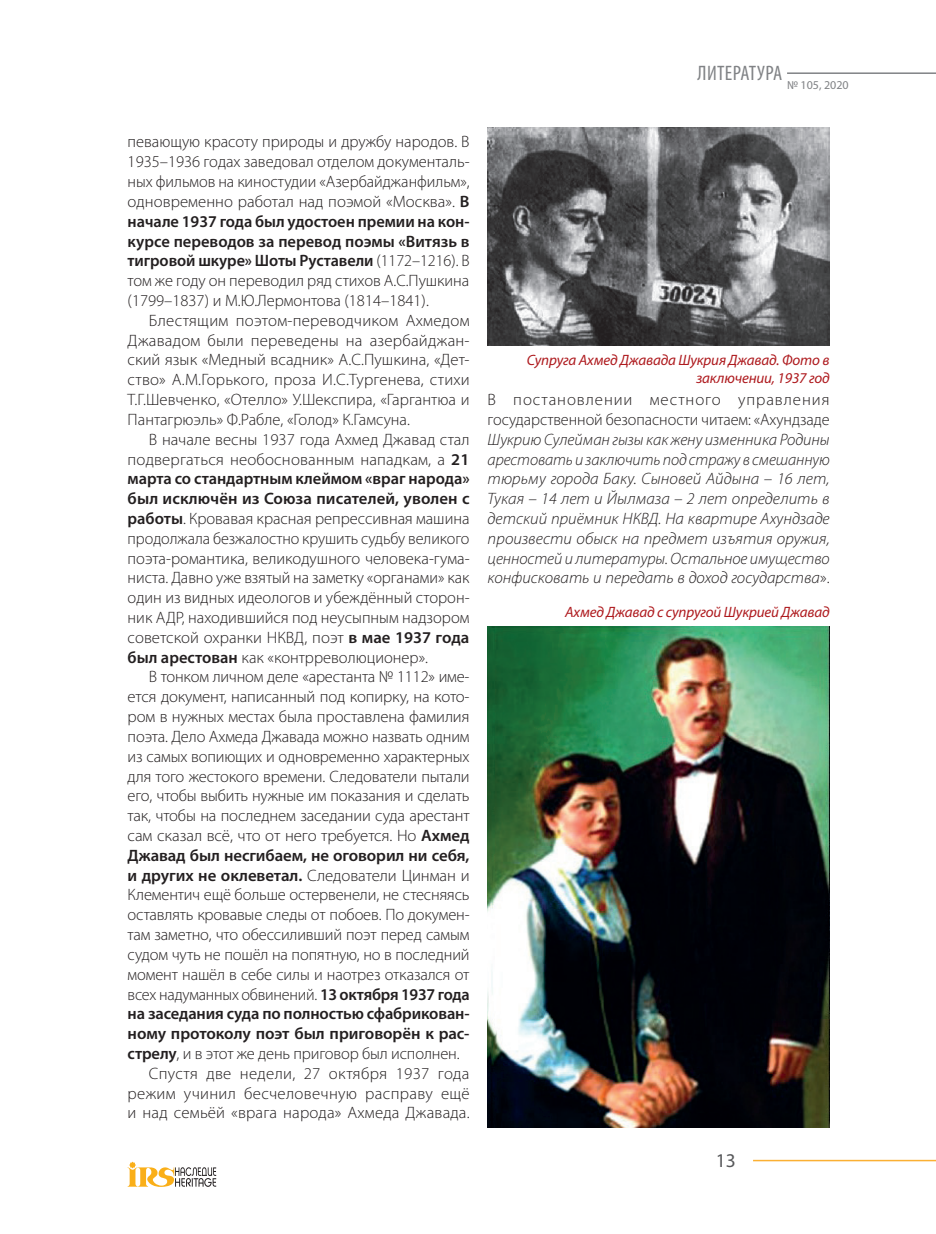
<style>
.page{position:relative;width:936px;height:1234px;background:#fff}
.page>*{position:absolute;margin:0;border:0;box-sizing:border-box;transform-origin:0 0}
.t1{font:condensed 21px "Myriad Pro";letter-spacing:.02em;color:#808285}
.t2{font:19.5px "Myriad Pro";color:#57585a}
.t3{font:300 16.5px/19.8px "Myriad Pro";letter-spacing:-.005em;color:#231f20;text-align:justify}
.t4{font:italic 300 16.5px/19.8px "Myriad Pro";color:#231f20;text-align:justify}
.t5{font:600 16.5px "Myriad Pro";letter-spacing:-.005em;color:#231f20}
.t6{font:300 16.5px "Myriad Pro";letter-spacing:.02em;color:#231f20}
.t7{font:italic 15px/18px "Myriad Pro";letter-spacing:-.01em;color:#ae1a1e;text-align:right}
.t8{font:12px "Myriad Pro";color:#808285}
.s1{font-weight:600}
.s2{font-weight:300}
.s3{font-style:normal}
</style>
<div class="page">
<hr style="left:787px;top:72px;width:148px;height:2px;background:#808285">
<svg style="left:787px;top:72px;width:64px;height:2px"></svg>
<hr style="left:753px;top:1159px;width:182px;height:1px;background:#fbb033">
<svg style="left:128px;top:1161px;width:88px;height:25px"></svg>
<img style="left:487px;top:626px;width:342px;height:501px">
<img style="left:487px;top:128px;width:342px;height:217px">
<p class="t3" style="left:128px;top:132px;width:343px">певающую красоту природы и дружбу народов. В 1935–1936 годах заведовал отделом документаль&shy;ных фильмов на киностудии «Азербайджанфильм», одновременно работал над поэмой «Москва». <span class="s1">В начале 1937 года был удостоен премии на кон&shy;курсе переводов за перевод поэмы «Витязь в тигровой шкуре» Шоты Руставели</span> (1172–1216). В том же году он переводил ряд стихов А.С.Пушкина (1799–1837) и М.Ю.Лермонтова (1814–1841).</p>
<p class="t3" style="left:128px;top:310px;width:343px;text-indent:21px">Блестящим поэтом-переводчиком Ахмедом Джавадом были переведены на азербайджан&shy;ский язык «Медный всадник» А.С.Пушкина, «Дет&shy;ство» А.М.Горького, проза И.С.Тургенева, стихи Т.Г.Шевченко, «Отелло» У.Шекспира, «Гаргантюа и Пантагрюэль» Ф.Рабле, «Голод» К.Гамсуна.</p>
<p class="t3" style="left:128px;top:429px;width:343px;text-indent:21px">В начале весны 1937 года Ахмед Джавад стал подвергаться необоснованным нападкам, а <span class="s1">21 марта со стандартным клеймом «враг народа» был исключён из Союза писателей, уволен с работы</span>. Кровавая красная репрессивная машина продолжала безжалостно крушить судьбу великого поэта-романтика, великодушного человека-гума&shy;ниста. Давно уже взятый на заметку «органами» как один из видных идеологов и убеждённый сторон&shy;ник АДР, находившийся под неусыпным надзором советской охранки НКВД, поэт <span class="s1">в мае 1937 года был арестован</span> как «контрреволюционер».</p>
<p class="t3" style="left:149px;top:666px;width:322px">В тонком личном деле «арестанта № 1112» име-</p>
<p class="t3" style="left:128px;top:686px;width:343px">ется документ, написанный под копирку, на кото-</p>
<p class="t3" style="left:128px;top:706px;width:343px">ром в нужных местах была проставлена фамилия</p>
<p class="t3" style="left:128px;top:726px;width:343px">поэта. Дело Ахмеда Джавада можно назвать одним</p>
<p class="t3" style="left:128px;top:746px;width:343px">из самых вопиющих и одновременно характерных</p>
<p class="t3" style="left:128px;top:765px;width:343px">для того жестокого времени. Следователи пытали</p>
<p class="t3" style="left:128px;top:785px;width:343px">его, чтобы выбить нужные им показания и сделать</p>
<p class="t3" style="left:128px;top:805px;width:343px">так, чтобы на последнем заседании суда арестант</p>
<p class="t3" style="left:128px;top:825px;width:343px">сам сказал всё, что от него требуется. Но <span class="s1">Ахмед</span></p>
<p class="t5" style="left:128px;top:844px;width:343px">Джавад был несгибаем, не оговорил ни себя,</p>
<p class="t5" style="left:128px;top:864px;width:343px">и других не оклеветал. <span class="s2">Следователи Цинман и</span></p>
<p class="t3" style="left:128px;top:884px;width:343px">Клементич ещё больше остервенели, не стесняясь</p>
<p class="t3" style="left:128px;top:904px;width:343px">оставлять кровавые следы от побоев. По докумен-</p>
<p class="t3" style="left:128px;top:924px;width:343px">там заметно, что обессиливший поэт перед самым</p>
<p class="t3" style="left:128px;top:944px;width:343px">судом чуть не пошёл на попятную, но в последний</p>
<p class="t3" style="left:128px;top:963px;width:343px">момент нашёл в себе силы и наотрез отказался от</p>
<p class="t3" style="left:128px;top:983px;width:343px">всех надуманных обвинений. <span class="s1">13 октября 1937 года</span></p>
<p class="t5" style="left:128px;top:1003px;width:343px">на заседания суда по полностью сфабрикован-</p>
<p class="t5" style="left:128px;top:1022px;width:343px">ному протоколу поэт был приговорён к рас-</p>
<p class="t3" style="left:128px;top:1043px;width:333px"><span class="s1">стрелу</span>, и в этот же день приговор был исполнен.</p>
<p class="t6" style="left:149px;top:1063px;width:322px">Спустя две недели, 27 октября 1937 года</p>
<p class="t6" style="left:128px;top:1082px;width:343px">режим учинил бесчеловечную расправу ещё</p>
<p class="t3" style="left:128px;top:1102px;width:343px">и над семьёй «врага народа» Ахмеда Джавада.</p>
<p class="t1" style="left:697px;top:60px;width:86px">ЛИТЕРАТУРА</p>
<p class="t8" style="left:787px;top:78px;width:63px">№ 105, 2020</p>
<p class="t7" style="left:527px;top:351px;width:304px">Супруга Ахмед Джавада Шукрия Джавад. Фото в заключении, 1937 год</p>
<p class="t3" style="left:487px;top:389px;width:343px">В постановлении местного управления государственной безопасности читаем: «Ахундзаде</p>
<p class="t4" style="left:487px;top:429px;width:343px">Шукрию Сулейман гызы как жену изменника Родины арестовать и заключить под стражу в смешанную тюрьму города Баку. Сыновей Айдына – 16 лет, Тукая – 14 лет и Йылмаза – 2 лет определить в детский приёмник НКВД. На квартире Ахундзаде произвести обыск на предмет изъятия оружия, ценностей и литературы. Остальное имущество конфисковать и передать в доход государства<span class="s3">».</span></p>
<p class="t7" style="left:565px;top:602px;width:266px">Ахмед Джавад с супругой Шукрией Джавад</p>
<p class="t2" style="left:715px;top:1147px;width:22px">13</p>
</div>
